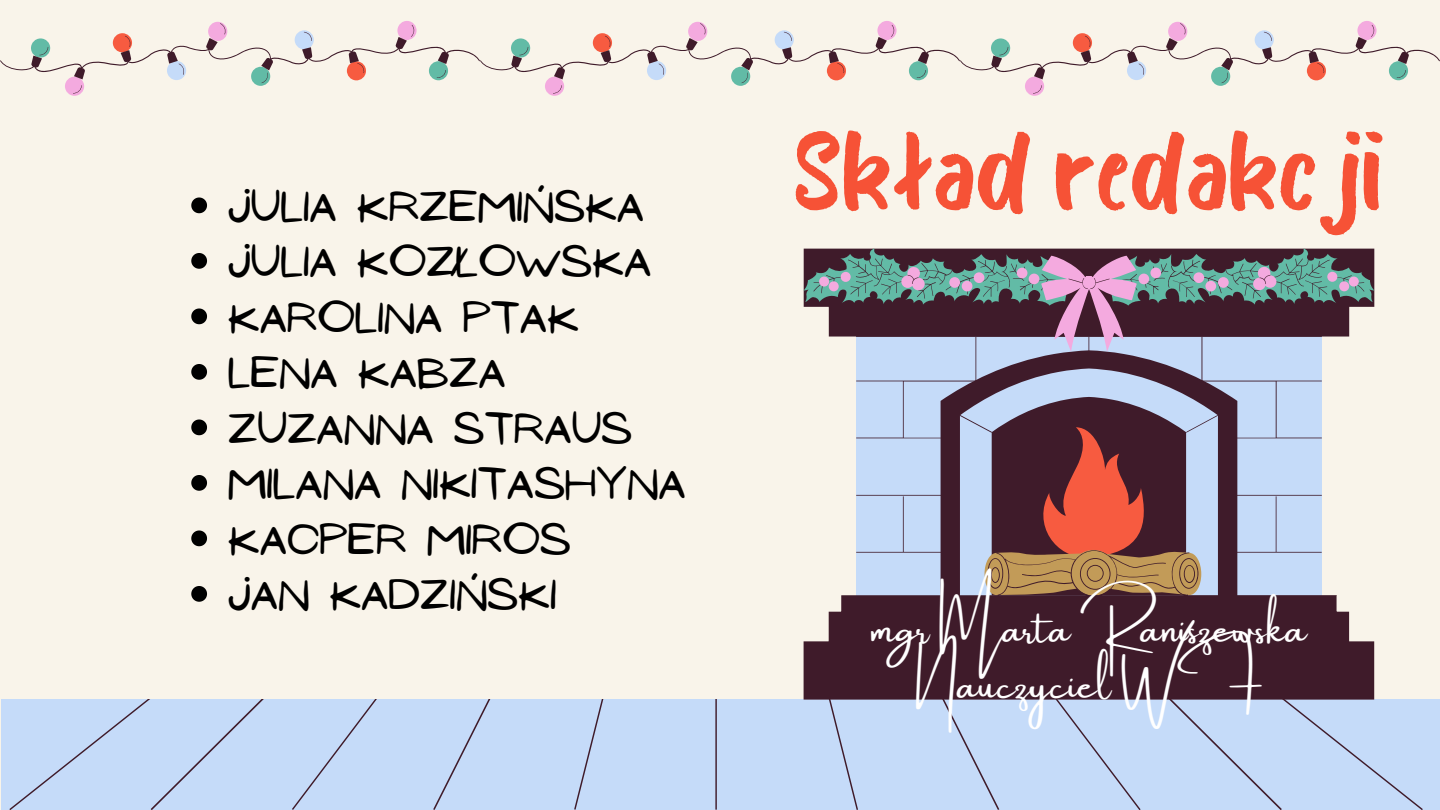
<style>
.page{position:relative;width:1440px;height:810px;background:#f9f4ea}
.page>*{position:absolute;margin:0;border:0;box-sizing:border-box;transform-origin:0 0}
.t1{font:108px "Bosk";color:#f65236}
.t2{font:40px "NF Ananias Regular";color:#000}
.t3{font:40px "Amsterdam One";color:#fff}
</style>
<div class="page">
<div style="left:9px;top:700px;width:1414px;height:110px;background:#c5dbf9"></div>
<svg style="left:804px;top:306px;width:570px;height:394px;fill:#3f1b2a"></svg>
<svg style="left:815px;top:306px;width:545px;height:336px;background:#9b8d98"></svg>
<svg style="left:819px;top:306px;width:540px;height:46px;background:#796578"></svg>
<svg style="left:804px;top:249px;width:570px;height:57px;background:#687177"></svg>
<svg style="left:0;top:21px;width:1440px;height:75px"></svg>
<svg style="left:191px;top:198px;width:16px;height:15px"></svg>
<svg style="left:191px;top:253px;width:16px;height:16px"></svg>
<svg style="left:191px;top:309px;width:16px;height:15px"></svg>
<svg style="left:191px;top:364px;width:16px;height:16px"></svg>
<svg style="left:191px;top:420px;width:16px;height:15px"></svg>
<svg style="left:191px;top:475px;width:16px;height:16px"></svg>
<svg style="left:191px;top:531px;width:16px;height:15px"></svg>
<svg style="left:191px;top:586px;width:16px;height:16px"></svg>
<p class="t2" style="left:228px;top:184px;width:418px">JULIA KRZEMIŃSKA</p>
<p class="t1" style="left:793px;top:129px;width:593px">Skład redakcji</p>
<p class="t2" style="left:228px;top:239px;width:425px">JULIA KOZŁOWSKA</p>
<p class="t2" style="left:228px;top:295px;width:353px">KAROLINA PTAK</p>
<p class="t2" style="left:228px;top:350px;width:279px">LENA KABZA</p>
<p class="t2" style="left:228px;top:406px;width:406px">ZUZANNA STRAUS</p>
<p class="t2" style="left:228px;top:461px;width:459px">MILANA NIKITASHYNA</p>
<p class="t2" style="left:228px;top:517px;width:344px">KACPER MIROS</p>
<p class="t2" style="left:228px;top:572px;width:330px">JAN KADZIŃSKI</p>
<p class="t3" style="left:871px;top:607px;width:437px">mgr Marta Raniszewska</p>
<p class="t3" style="left:916px;top:663px;width:347px">Nauczyciel WF</p>
</div>
